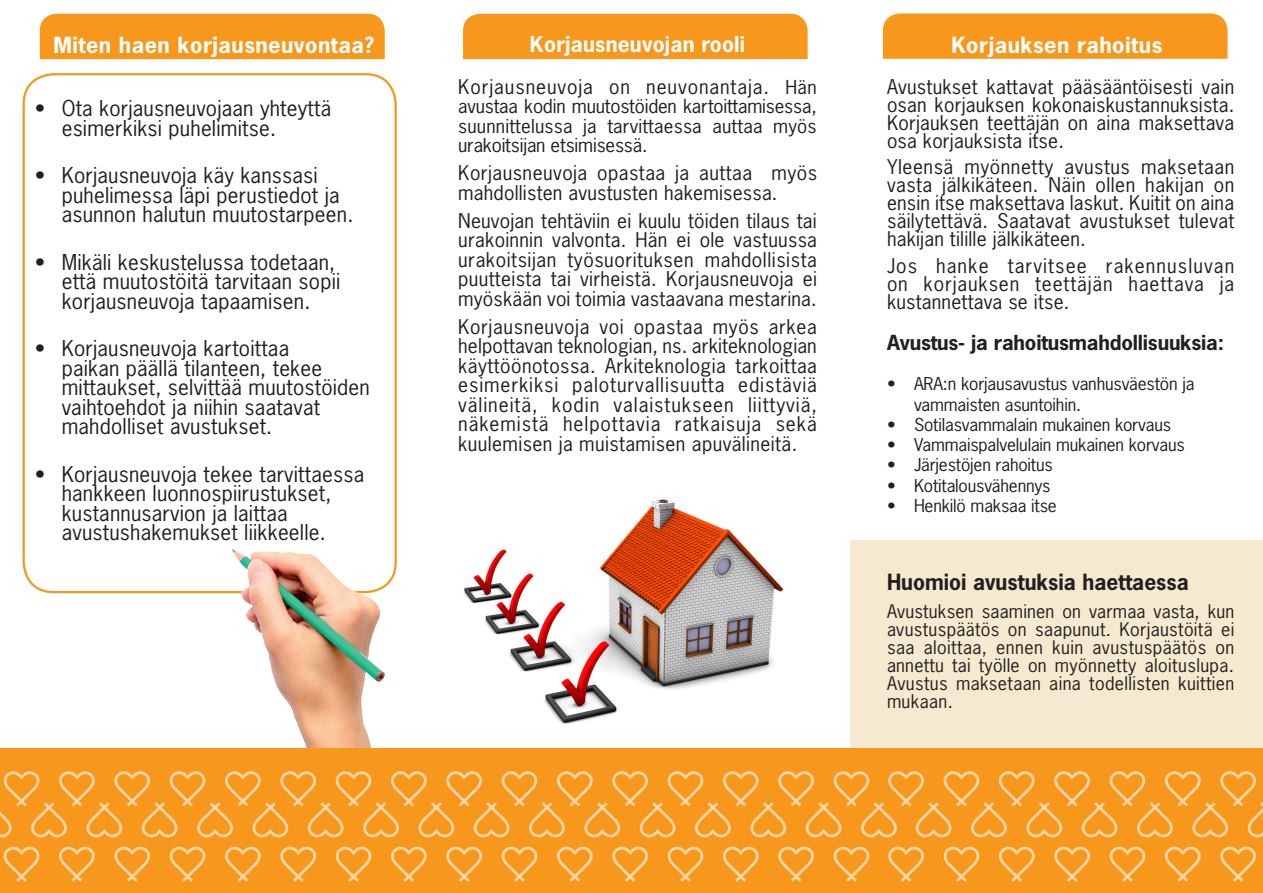
<style>
.page{position:relative;width:1263px;height:893px;background:#fff}
.page>*{position:absolute;margin:0;border:0;box-sizing:border-box;transform-origin:0 0}
.Otsikko{font:700 21px "News Gothic Std";color:#231f20}
.t1{font:700 20.85px "News Gothic Std";letter-spacing:.02em;color:#fff;scale:1.04 1}
.t2{font:20.55px/19.5px "News Gothic Std";letter-spacing:.01em;color:#231f20}
.t3{font:700 20.55px "News Gothic Std";letter-spacing:.01em;color:#fff}
.t4{font:700 19.5px "News Gothic Std";letter-spacing:-.01em;color:#231f20;scale:1.04 1}
.Leipäteksti{font:19.05px/19.5px "News Gothic Std";letter-spacing:.015em;color:#231f20;text-align:justify}
.Leipäteksti-2{font:19.05px "News Gothic Std";letter-spacing:.045em;color:#231f20}
.Leipäteksti-3{font:18.15px/19.5px "News Gothic Std";letter-spacing:-.01em;color:#231f20;text-align:justify;scale:1.04 1}
.Leipäteksti-4{font:17.7px/18px "News Gothic Std";letter-spacing:.02em;color:#231f20;text-align:justify}
.t5{font:16.8px/20.2px "News Gothic Std";letter-spacing:-.01em;color:#231f20;scale:1.04 1}
.s1{font-size:18.15px}
</style>
<div class="page">
<div style="left:23px;top:73px;width:374px;height:520px;border:2px solid #f7981d;border-radius:30px"></div>
<div style="left:40px;top:14px;width:344px;height:45px;background:#f7981d"></div>
<img style="left:464px;top:499px;width:320px;height:225px">
<div style="left:850px;top:540px;width:413px;height:255px;background:#f5ead0"></div>
<div style="left:883px;top:14px;width:344px;height:45px;background:#f7981d"></div>
<img style="left:230px;top:544px;width:190px;height:205px">
<div style="left:0;top:749px;width:1263px;height:144px;background:#f7981d"></div>
<svg style="left:888px;top:847px;width:36px;height:35px"></svg>
<svg style="left:943px;top:847px;width:37px;height:35px"></svg>
<svg style="left:998px;top:847px;width:37px;height:35px"></svg>
<svg style="left:1054px;top:847px;width:36px;height:35px"></svg>
<svg style="left:1109px;top:847px;width:37px;height:35px"></svg>
<svg style="left:1164px;top:847px;width:37px;height:35px"></svg>
<svg style="left:1220px;top:847px;width:36px;height:35px"></svg>
<div style="left:463px;top:14px;width:345px;height:45px;background:#f7981d"></div>
<svg style="left:59px;top:847px;width:36px;height:35px"></svg>
<svg style="left:3px;top:847px;width:37px;height:35px"></svg>
<svg style="left:114px;top:847px;width:37px;height:35px"></svg>
<svg style="left:169px;top:847px;width:37px;height:35px"></svg>
<svg style="left:225px;top:847px;width:36px;height:35px"></svg>
<svg style="left:280px;top:847px;width:37px;height:35px"></svg>
<svg style="left:335px;top:847px;width:37px;height:35px"></svg>
<svg style="left:391px;top:847px;width:36px;height:35px"></svg>
<svg style="left:446px;top:847px;width:36px;height:35px"></svg>
<svg style="left:501px;top:847px;width:37px;height:35px"></svg>
<svg style="left:556px;top:847px;width:37px;height:35px"></svg>
<svg style="left:612px;top:847px;width:36px;height:35px"></svg>
<svg style="left:667px;top:847px;width:37px;height:35px"></svg>
<svg style="left:722px;top:847px;width:37px;height:35px"></svg>
<svg style="left:778px;top:847px;width:36px;height:35px"></svg>
<svg style="left:833px;top:847px;width:37px;height:35px"></svg>
<svg style="left:0;top:771px;width:1263px;height:66px"></svg>
<p class="t3" style="left:530px;top:30px;width:217px">Korjausneuvojan rooli</p>
<p class="t1" style="left:53px;top:31px;width:310px">Miten haen korjausneuvontaa?</p>
<p class="t1" style="left:951px;top:31px;width:204px">Korjauksen rahoitus</p>
<p class="Leipäteksti" style="left:887px;top:77px;width:349px;line-height:18px">Avustukset kattavat pääsääntöisesti vain osan korjauksen kokonaiskustannuksista.<br>Korjauksen teettäjän on aina maksettava osa korjauksista itse.</p>
<p class="Leipäteksti" style="left:887px;top:158px;width:349px;line-height:18px">Yleensä myönnetty avustus maksetaan vasta jälkikäteen. Näin ollen hakijan on ensin itse maksettava laskut. Kuitit on aina säilytettävä. Saatavat avustukset tulevat hakijan tilille jälkikäteen.</p>
<p class="Leipäteksti" style="left:887px;top:257px;width:349px;line-height:18px">Jos hanke tarvitsee rakennusluvan on korjauksen teettäjän haettava ja kustannettava se itse.</p>
<p class="t4" style="left:887px;top:329px;width:326px">Avustus- ja rahoitusmahdollisuuksia:</p>
<p class="t5" style="left:914px;top:374px;width:271px;text-indent:-27px">• ARA:n korjausavustus vanhusväestön ja vammaisten asuntoihin.</p>
<p class="t5" style="left:887px;top:414px;width:275px">• Sotilasvammalain mukainen korvaus</p>
<p class="t5" style="left:887px;top:434px;width:288px">• Vammaispalvelulain mukainen korvaus</p>
<p class="t5" style="left:887px;top:455px;width:161px">• Järjestöjen rahoitus</p>
<p class="t5" style="left:887px;top:475px;width:159px">• Kotitalousvähennys</p>
<p class="t5" style="left:887px;top:495px;width:165px">• Henkilö maksaa itse</p>
<p class="Leipäteksti-2" style="left:458px;top:74px;width:360px">Korjausneuvoja on neuvonantaja. <span class="s1">Hän</span></p>
<p class="Leipäteksti-3" style="left:458px;top:97px;width:346px">avustaa kodin muutostöiden kartoittamisessa, suunnittelussa ja tarvittaessa auttaa myös urakoitsijan etsimisessä.</p>
<p class="Leipäteksti" style="left:458px;top:163px;width:360px">Korjausneuvoja opastaa ja auttaa myös mahdollisten avustusten hakemisessa.</p>
<p class="Leipäteksti" style="left:458px;top:211px;width:360px">Neuvojan tehtäviin ei kuulu töiden tilaus tai urakoinnin valvonta. Hän ei ole vastuussa urakoitsijan työsuorituksen mahdollisista puutteista tai virheistä. Korjausneuvoja ei myöskään voi toimia vastaavana mestarina.</p>
<p class="Leipäteksti" style="left:458px;top:317px;width:360px">Korjausneuvoja voi opastaa myös arkea helpottavan teknologian, ns. arkiteknologian käyttöönotossa. Arkiteknologia tarkoittaa esimerkiksi paloturvallisuutta edistäviä välineitä, kodin valaistukseen liittyviä, näkemistä helpottavia ratkaisuja sekä kuulemisen ja muistamisen apuvälineitä.</p>
<p class="t2" style="left:62px;top:99px;width:271px;text-indent:-27px">• Ota korjausneuvojaan yhteyttä esimerkiksi puhelimitse.</p>
<p class="t2" style="left:62px;top:166px;width:293px;text-indent:-27px">• Korjausneuvoja käy kanssasi puhelimessa läpi perustiedot ja asunnon halutun muutostarpeen.</p>
<p class="t2" style="left:62px;top:252px;width:280px;text-indent:-27px">• Mikäli keskustelussa todetaan, että muutostöitä tarvitaan sopii korjausneuvoja tapaamisen.</p>
<p class="t2" style="left:62px;top:339px;width:310px;text-indent:-27px">• Korjausneuvoja kartoittaa<br>paikan päällä tilanteen, tekee mittaukset, selvittää muutostöiden vaihtoehdot ja niihin saatavat mahdolliset avustukset.</p>
<p class="t2" style="left:62px;top:464px;width:304px;text-indent:-27px">• Korjausneuvoja tekee tarvittaessa hankkeen luonnospiirustukset, kustannusarvion ja laittaa avustushakemukset liikkeelle.</p>
<p class="Otsikko" style="left:887px;top:568px;width:303px">Huomioi avustuksia haettaessa</p>
<p class="Leipäteksti-4" style="left:887px;top:602px;width:349px">Avustuksen saaminen on varmaa vasta, kun avustuspäätös on saapunut. Korjaustöitä ei saa aloittaa, ennen kuin avustuspäätös on annettu tai työlle on myönnetty aloituslupa.<br>Avustus maksetaan aina todellisten kuittien mukaan.</p>
</div>
